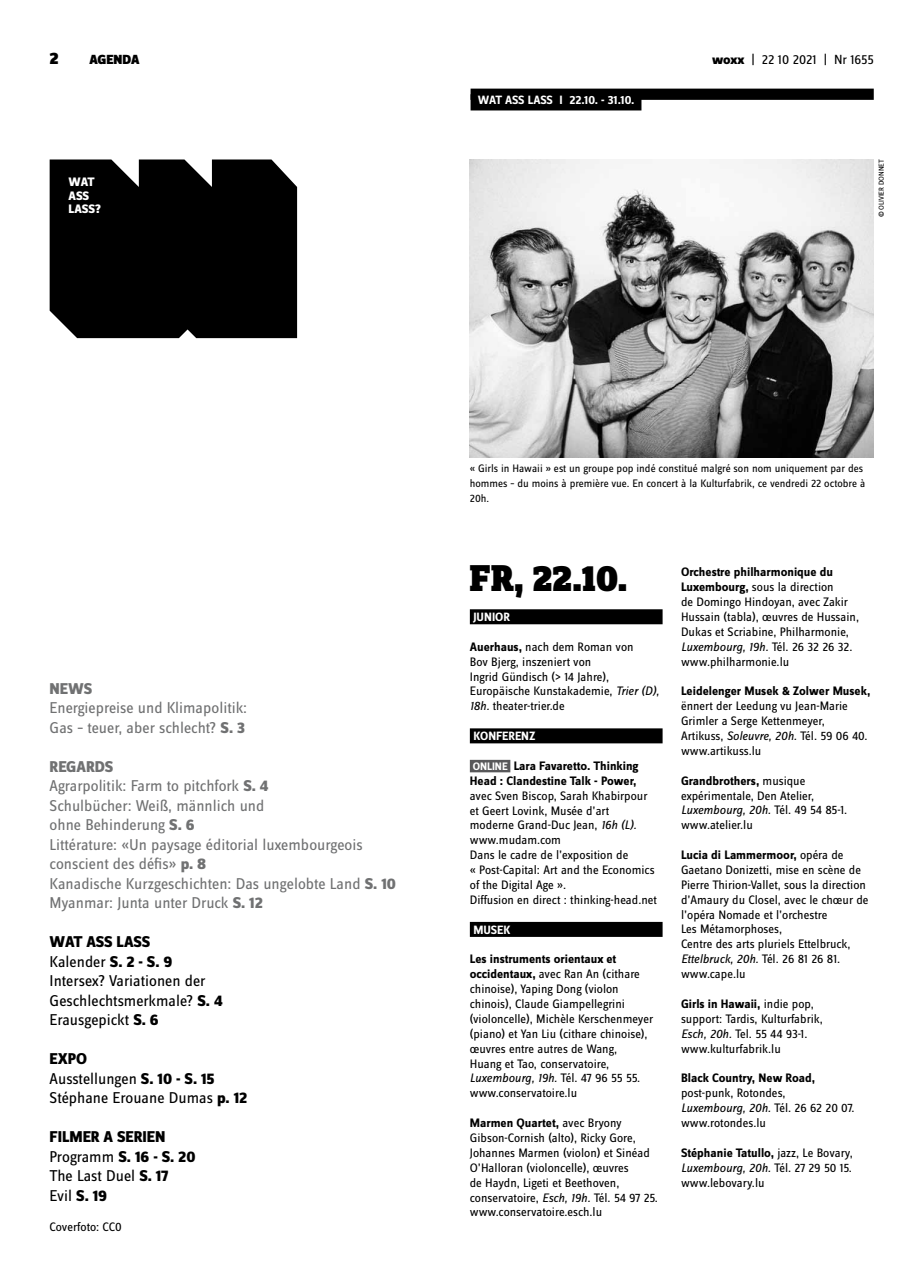
<style>
.page{position:relative;width:922px;height:1276px;background:#fff}
.page>*{position:absolute;margin:0;border:0;box-sizing:border-box;transform-origin:0 0}
.t1{font:900 38.75px "Zine Slab Dis";color:#000}
.t2{font:900 17.5px "Zine Sans Dis";color:#000}
.t3{font:16.25px/19.5px "Zine Sans Dis";color:#707172}
.t4{font:16.25px/19.5px "Zine Sans Dis";color:#000}
.t5{font:800 16.25px/19.5px "Zine Sans Dis";color:#000}
.t6{font:800 16.25px "Zine Sans Dis";color:#707172}
.t7{font:13.75px "Zine Sans Dis";letter-spacing:-.01em;color:#000}
.t8{font:900 13.75px "Zine Sans Dis";color:#000}
.t9{font:12.75px/14.9px "Zine Sans Dis";color:#000}
.t10{font:700 12.75px/14.9px "Zine Sans Dis";color:#000;text-align:right}
.t11{font:800 12.75px/13.8px "Zine Sans Dis";letter-spacing:-.01em;color:#fff}
.t12{font:700 12.5px "Zine Sans Dis";color:#fff}
.t13{font:11.25px/14.9px "Zine Sans Dis";color:#000}
.t14{font:700 11.25px "Zine Sans Dis";color:#fff}
.t15{font:7.5px "Zine Sans Dis";color:#000}
.s1{font-weight:800}
.s2{font-weight:400}
.s3{font-weight:700}
.s4{font-style:italic}
</style>
<div class="page">
<div style="left:469px;top:609px;width:193px;height:15px;background:#000"></div>
<div style="left:469px;top:728px;width:193px;height:15px;background:#000"></div>
<div style="left:469px;top:760px;width:41px;height:12px;background:#58585a"></div>
<div style="left:469px;top:922px;width:193px;height:15px;background:#000"></div>
<div style="left:50px;top:159px;width:247px;height:179px;background:#000"></div>
<div style="left:470px;top:89px;width:403px;height:11px;background:#000"></div>
<div style="left:470px;top:94px;width:171px;height:16px;background:#000"></div>
<img style="left:469px;top:159px;width:403px;height:298px">
<h2 class="t2" style="left:50px;top:49px;width:11px">2</h2>
<p class="t8" style="left:89px;top:52px;width:52px">AGENDA</p>
<p class="t7" style="left:711px;top:53px;width:163px"><span class="s1">woxx</span> | 22 10 2021 | Nr 1655</p>
<p class="t11" style="left:69px;top:175px;width:34px">WAT<br>ASS<br>LASS?</p>
<p class="t12" style="left:477px;top:93px;width:69px">WAT ASS LASSI</p>
<p class="t12" style="left:569px;top:93px;width:66px">22.10. - 31.10.</p>
<p class="t15" style="left:877px;top:217px;width:59px;rotate:-90deg">© Olivier Donnet</p>
<p class="t6" style="left:50px;top:679px;width:44px">NEWS</p>
<p class="t3" style="left:50px;top:698px;width:199px">Energiepreise und Klimapolitik:<br>Gas – teuer, aber schlecht? <span class="s1">S. 3</span></p>
<p class="t3" style="left:50px;top:757px;width:348px"><span class="s1">REGARDS<br></span>Agrarpolitik: Farm to pitchfork <span class="s1">S. 4<br></span>Schulbücher: Weiß, männlich und<br>ohne Behinderung <span class="s1">S. 6<br></span>Littérature: «Un paysage éditorial luxembourgeois conscient des défis» <span class="s1">p. 8<br></span>Kanadische Kurzgeschichten: Das ungelobte Land <span class="s1">S. 10<br></span>Myanmar: Junta unter Druck <span class="s1">S. 12</span></p>
<p class="t4" style="left:50px;top:932px;width:174px"><span class="s1">WAT ASS LASS<br></span>Kalender <span class="s1">S. 2 - S. 9<br></span>Intersex? Variationen der<br>Geschlechtsmerkmale? <span class="s1">S. 4<br></span>Erausgepickt <span class="s1">S. 6</span></p>
<p class="t4" style="left:50px;top:1049px;width:199px"><span class="s1">EXPO<br></span>Ausstellungen <span class="s1">S. 10 - S. 15<br></span>Stéphane Erouane Dumas <span class="s1">p. 12</span></p>
<p class="t5" style="left:50px;top:1128px;width:147px">FILMER A SERIEN<br><span class="s2">Programm</span> S. 16 - S. 20<br><span class="s2">The Last Duel</span> S. 17<br><span class="s2">Evil</span> S. 19</p>
<p class="t9" style="left:50px;top:1220px;width:74px">Coverfoto: CC0</p>
<p class="t13" style="left:469px;top:461px;width:397px">« Girls in Hawaii » est un groupe pop indé constitué malgré son nom uniquement par des hommes – du moins à première vue. En concert à la Kulturfabrik, ce vendredi 22 octobre à<br>20h.</p>
<h1 class="t1" style="left:469px;top:558px;width:159px">Fr, 22.10.</h1>
<p class="t12" style="left:473px;top:610px;width:36px">junior</p>
<p class="t9" style="left:469px;top:639px;width:191px"><span class="s3">Auerhaus,</span> nach dem Roman von<br>Bov Bjerg, inszeniert von<br>Ingrid Gündisch (&gt; 14 Jahre),<br>Europäische Kunstakademie, <span class="s4">Trier (D),<br>18h.</span> theater-trier.de</p>
<p class="t12" style="left:473px;top:729px;width:64px">konferenz</p>
<p class="t14" style="left:472px;top:760px;width:26px">ONLINE</p>
<p class="t10" style="left:469px;top:759px;width:170px">Lara Favaretto. Thinking<br>Head : Clandestine Talk - Power,</p>
<p class="t9" style="left:469px;top:788px;width:188px">avec Sven Biscop, Sarah Khabirpour et Geert Lovink, Musée d’art<br>moderne Grand-Duc Jean, <span class="s4">16h (L). </span>www.mudam.com<br>Dans le cadre de l’exposition de<br>« Post-Capital: Art and the Economics of the Digital Age ».<br>Diffusion en direct : thinking-head.net</p>
<p class="t12" style="left:473px;top:923px;width:39px">musek</p>
<p class="t9" style="left:469px;top:952px;width:185px"><span class="s3">Les instruments orientaux et occidentaux,</span> avec Ran An (cithare chinoise), Yaping Dong (violon chinois), Claude Giampellegrini (violoncelle), Michèle Kerschenmeyer (piano) et Yan Liu (cithare chinoise), œuvres entre autres de Wang,<br>Huang et Tao, conservatoire,<br><span class="s4">Luxembourg, 19h.</span> Tél. 47 96 55 55. www.conservatoire.lu</p>
<p class="t9" style="left:469px;top:1116px;width:189px"><span class="s3">Marmen Quartet,</span> avec Bryony Gibson-Cornish (alto), Ricky Gore, Johannes Marmen (violon) et Sinéad O’Halloran (violoncelle), œuvres<br>de Haydn, Ligeti et Beethoven, conservatoire, <span class="s4">Esch, 19h.</span> Tél. 54 97 25. www.conservatoire.esch.lu</p>
<p class="t9" style="left:680px;top:565px;width:179px"><span class="s3">Orchestre philharmonique du<br>Luxembourg,</span> sous la direction<br>de Domingo Hindoyan, avec Zakir<br>Hussain (tabla), œuvres de Hussain,<br>Dukas et Scriabine, Philharmonie,<br><span class="s4">Luxembourg, 19h.</span> Tél. 26 32 26 32. www.philharmonie.lu</p>
<p class="t10" style="left:680px;top:684px;width:191px">Leidelenger Musek &amp; Zolwer Musek,</p>
<p class="t9" style="left:680px;top:699px;width:188px">ënnert der Leedung vu Jean-Marie<br>Grimler a Serge Kettenmeyer,<br>Artikuss, <span class="s4">Soleuvre, 20h.</span> Tél. 59 06 40. www.artikuss.lu</p>
<p class="t9" style="left:680px;top:773px;width:168px"><span class="s3">Grandbrothers,</span> musique expérimentale, Den Atelier,<br><span class="s4">Luxembourg, 20h.</span> Tél. 49 54 85-1. www.atelier.lu</p>
<p class="t9" style="left:680px;top:848px;width:189px"><span class="s3">Lucia di Lammermoor,</span> opéra de<br>Gaetano Donizetti, mise en scène de<br>Pierre Thirion-Vallet, sous la direction d’Amaury du Closel, avec le chœur de l’opéra Nomade et l’orchestre<br>Les Métamorphoses,<br>Centre des arts pluriels Ettelbruck,<br><span class="s4">Ettelbruck, 20h.</span> Tél. 26 81 26 81. www.cape.lu</p>
<p class="t9" style="left:680px;top:997px;width:143px"><span class="s3">Girls in Hawaii,</span> indie pop, support: Tardis, Kulturfabrik,<br><span class="s4">Esch, 20h.</span> Tel. 55 44 93-1. www.kulturfabrik.lu</p>
<p class="t10" style="left:680px;top:1071px;width:136px">Black Country, New Road,</p>
<p class="t9" style="left:680px;top:1086px;width:175px">post-punk, Rotondes,<br><span class="s4">Luxembourg, 20h.</span> Tél. 26 62 20 07. www.rotondes.lu</p>
<p class="t9" style="left:680px;top:1145px;width:173px;text-align:justify"><span class="s3">Stéphanie Tatullo,</span> jazz, Le Bovary, <span class="s4">Luxembourg, 20h.</span> Tél. 27 29 50 15. www.lebovary.lu</p>
</div>
